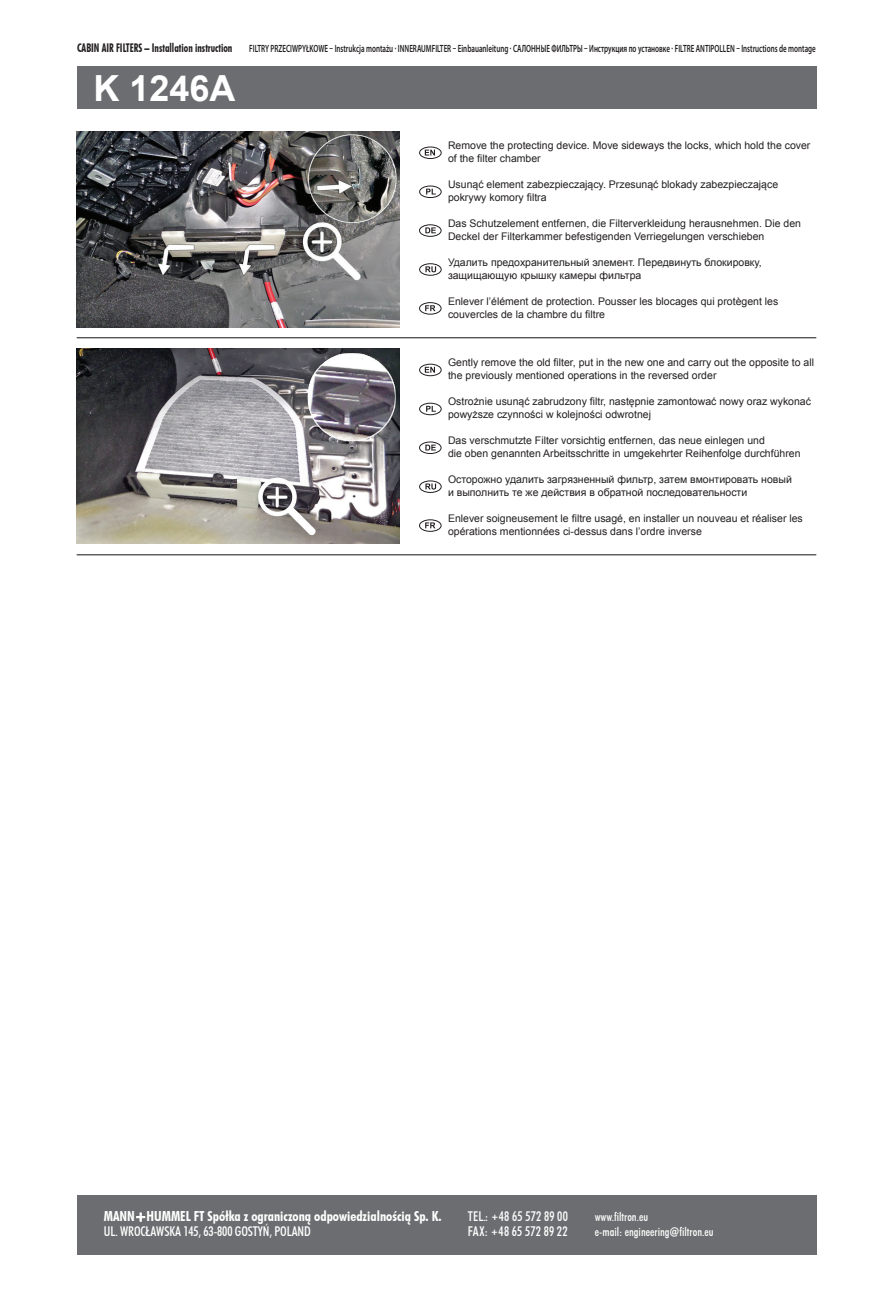
<style>
.page{position:relative;width:893px;height:1297px;background:#fff}
.page>*{position:absolute;margin:0;border:0;box-sizing:border-box;transform-origin:0 0}
.t1{font:700 36px "Arial";color:#fff}
.t2{font:13.8px "Futura Bd Cn AT";color:#fff}
.t3{font:13.5px "Futura Md Cn AT";letter-spacing:-.01em;color:#fff}
.t4{font:13.5px/15px "Futura Md Cn AT";letter-spacing:.02em;color:#fff}
.t5{font:12px/15px "Futura Md Cn AT";color:#fff}
.t6{font:12px "Futura Bd Cn AT";color:#231f20;scale:.84 1}
.t7{font:10.5px/13px "Arial";color:#231f20}
.t8{font:600 10.5px "Myriad Pro";color:#231f20;scale:.67 1}
.s1{font-family:"Futura Black AT";font-size:9px}
.s2{font-family:"Futura X Blk Cn AT";font-size:10.5px}
</style>
<div class="page">
<div style="left:77px;top:67px;width:739px;height:42px;background:#6c6d70"></div>
<div style="left:77px;top:1195px;width:739px;height:59px;background:#6c6d70"></div>
<svg style="left:136px;top:1212px;width:10px;height:10px"></svg>
<hr style="left:77px;top:337px;width:739px;height:1px;background:#231f20">
<hr style="left:77px;top:554px;width:739px;height:1px;background:#231f20">
<svg style="left:425px;top:150px;width:10px;height:6px"></svg>
<div style="left:419px;top:147px;width:23px;height:12px;border:1px solid #231f20;border-radius:50%"></div>
<svg style="left:426px;top:189px;width:10px;height:6px"></svg>
<div style="left:419px;top:186px;width:23px;height:12px;border:1px solid #231f20;border-radius:50%"></div>
<svg style="left:425px;top:227px;width:11px;height:6px"></svg>
<div style="left:419px;top:224px;width:23px;height:13px;border:1px solid #231f20;border-radius:50%"></div>
<svg style="left:425px;top:266px;width:11px;height:6px"></svg>
<div style="left:419px;top:263px;width:23px;height:13px;border:1px solid #231f20;border-radius:50%"></div>
<svg style="left:425px;top:305px;width:10px;height:6px"></svg>
<div style="left:419px;top:302px;width:23px;height:13px;border:1px solid #231f20;border-radius:50%"></div>
<svg style="left:425px;top:367px;width:10px;height:6px"></svg>
<div style="left:419px;top:364px;width:23px;height:12px;border:1px solid #231f20;border-radius:50%"></div>
<svg style="left:426px;top:406px;width:10px;height:6px"></svg>
<div style="left:419px;top:403px;width:23px;height:12px;border:1px solid #231f20;border-radius:50%"></div>
<svg style="left:425px;top:445px;width:11px;height:5px"></svg>
<div style="left:419px;top:441px;width:23px;height:13px;border:1px solid #231f20;border-radius:50%"></div>
<svg style="left:425px;top:483px;width:11px;height:6px"></svg>
<div style="left:419px;top:480px;width:23px;height:13px;border:1px solid #231f20;border-radius:50%"></div>
<svg style="left:425px;top:522px;width:10px;height:6px"></svg>
<div style="left:419px;top:519px;width:23px;height:13px;border:1px solid #231f20;border-radius:50%"></div>
<img style="left:76px;top:132px;width:323px;height:195px">
<img style="left:76px;top:349px;width:323px;height:195px">
<p class="t6" style="left:77px;top:41px;width:186px">CABIN AIR FILTERS – Installation instruction</p>
<p class="t8" style="left:249px;top:42px;width:847px">FILTRY PRZECIWPYŁKOWE – Instrukcja montażu · INNERAUMFILTER – Einbauanleitung · САЛОННЫЕ ФИЛЬТРЫ – Инструкция по установке · FILTRE ANTIPOLLEN – Instructions de montage</p>
<h1 class="t1" style="left:93px;top:64px;width:144px">K 1246A</h1>
<p class="t7" style="left:448px;top:139px;width:364px">Remove the protecting device. Move sideways the locks, which hold the cover of the filter chamber</p>
<p class="t7" style="left:448px;top:178px;width:332px">Usunąć element zabezpieczający. Przesunąć blokady zabezpieczające pokrywy komory filtra</p>
<p class="t7" style="left:448px;top:217px;width:355px">Das Schutzelement entfernen, die Filterverkleidung herausnehmen. Die den<br>Deckel der Filterkammer befestigenden Verriegelungen verschieben</p>
<p class="t7" style="left:448px;top:256px;width:315px">Удалить предохранительный элемент. Передвинуть блокировку, защищающую крышку камеры фильтра</p>
<p class="t7" style="left:448px;top:295px;width:332px">Enlever l’élément de protection. Pousser les blocages qui protègent les couvercles de la chambre du filtre</p>
<p class="t7" style="left:448px;top:356px;width:367px">Gently remove the old filter, put in the new one and carry out the opposite to all the previously mentioned operations in the reversed order</p>
<p class="t7" style="left:448px;top:395px;width:364px">Ostrożnie usunąć zabrudzony filtr, następnie zamontować nowy oraz wykonać powyższe czynności w kolejności odwrotnej</p>
<p class="t7" style="left:448px;top:434px;width:354px">Das verschmutzte Filter vorsichtig entfernen, das neue einlegen und<br>die oben genannten Arbeitsschritte in umgekehrter Reihenfolge durchführen</p>
<p class="t7" style="left:448px;top:473px;width:345px">Осторожно удалить загрязненный фильтр, затем вмонтировать новый и выполнить те же действия в обратной последовательности</p>
<p class="t7" style="left:448px;top:512px;width:356px">Enlever soigneusement le filtre usagé, en installer un nouveau et réaliser les opérations mentionnées ci-dessus dans l’ordre inverse</p>
<h2 class="t2" style="left:104px;top:1208px;width:339px">MANN+HUMMEL FT Spółka z ograniczoną odpowiedzialnością Sp. K.</h2>
<p class="t3" style="left:104px;top:1223px;width:208px">UL. WROCŁAWSKA 145, 63-800 GOSTYŃ, POLAND</p>
<p class="t4" style="left:468px;top:1209px;width:102px">TEL.: <span class="s1">+</span>48 65 572 89 00<br>FAX: <span class="s1">+</span>48 65 572 89 22</p>
<p class="t5" style="left:595px;top:1210px;width:120px">www.filtron.eu<br>e-mail: engineering<span class="s2">@</span>filtron.eu</p>
</div>
